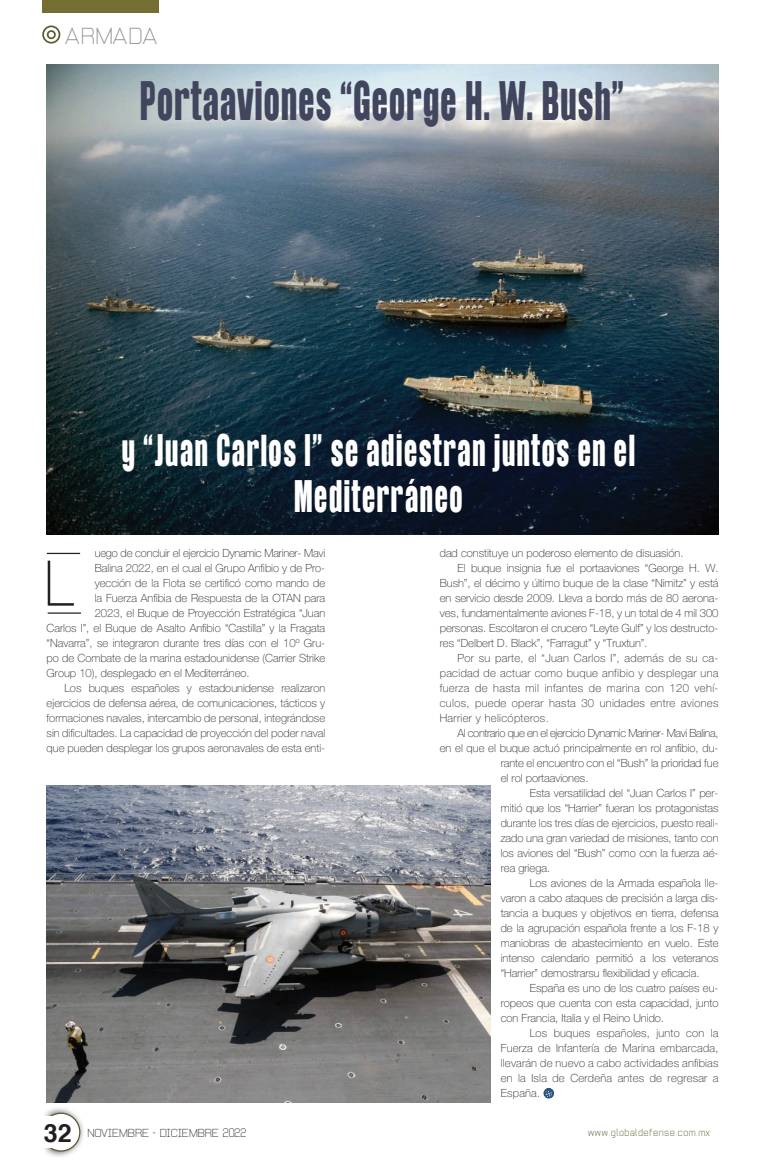
<style>
.page{position:relative;width:765px;height:1173px;background:#fff}
.page>*{position:absolute;margin:0;border:0;box-sizing:border-box;transform-origin:0 0}
.t1{font:62.5px "Andersans";color:#231f20}
.t2{font:48.75px "Balibold";letter-spacing:.04em;color:#41455d;scale:.66 1}
.t3{font:40px/46.2px "Balibold";letter-spacing:.06em;color:#fff;text-align:center;scale:.66 1}
.t4{font:700 25.12px "Helvetica";color:#231f20}
.t5{font:22.5px "Andersans";color:#8f9193}
.t6{font:11.25px "Helvetica Neue LT 35 Th";color:#231f20}
.t7{font:11.25px "Helvetica Neue LT 35 Th";letter-spacing:.03em;color:#231f20}
.t8{font:11.25px "Helvetica Neue LT 35 Th";letter-spacing:.02em;color:#231f20}
.t9{font:11.25px "Helvetica Neue LT 35 Th";letter-spacing:-.03em;color:#231f20}
.t10{font:11.25px "Helvetica Neue LT 35 Th";letter-spacing:-.02em;color:#231f20}
.t11{font:11.25px "Andersans";letter-spacing:-.02em;color:#231f20}
.t12{font:10px "Andersans";letter-spacing:.03em;color:#5b5a2f}
</style>
<div class="page">
<div style="left:42px;top:1105px;width:43px;height:52px;background:#231f20;opacity:.75"></div>
<svg style="left:50px;top:1111px;width:31px;height:40px"></svg>
<div style="left:42px;top:25px;width:18px;height:19px;border:2px solid #5b5a2f;border-radius:50%"></div>
<div style="left:47px;top:30px;width:9px;height:9px;border:2px solid #5b5a2f;border-radius:50%"></div>
<div style="left:38px;top:1116px;width:31px;height:31px;background:#fff"></div>
<div style="left:42px;top:0;width:117px;height:13px;background:#746e33"></div>
<img style="left:47px;top:64px;width:671px;height:470px">
<hr style="left:47px;top:552px;width:33px;height:2px;background:#231f20">
<hr style="left:48px;top:612px;width:33px;height:1px;background:#231f20">
<svg style="left:543px;top:1088px;width:11px;height:10px"></svg>
<img style="left:47px;top:785px;width:443px;height:316px">
<h3 class="t5" style="left:66px;top:27px;width:94px">ARMADA</h3>
<h2 class="t2" style="left:140px;top:71px;width:734px">Portaaviones “George H. W. Bush”</h2>
<h3 class="t3" style="left:122px;top:426px;width:779px">y “Juan Carlos I” se adiestran juntos en el<br>Mediterráneo</h3>
<p class="t10" style="left:95px;top:546px;width:232px">uego de concluir el ejercicio Dynamic Mariner- Mavi</p>
<p class="t6" style="left:95px;top:561px;width:232px">Balina 2022, en el cual el Grupo Anfibio y de Pro-</p>
<p class="t6" style="left:95px;top:576px;width:232px">yección de la Flota se certificó como mando de</p>
<p class="t6" style="left:95px;top:591px;width:232px">la Fuerza Anfibia de Respuesta de la OTAN para</p>
<p class="t6" style="left:95px;top:606px;width:232px">2023, el Buque de Proyección Estratégica “Juan</p>
<p class="t6" style="left:47px;top:621px;width:280px">Carlos I”, el Buque de Asalto Anfibio “Castilla” y la Fragata</p>
<p class="t6" style="left:47px;top:636px;width:280px">“Navarra”, se integraron durante tres días con el 10º Gru-</p>
<p class="t6" style="left:47px;top:651px;width:280px">po de Combate de la marina estadounidense (Carrier Strike</p>
<p class="t6" style="left:47px;top:666px;width:205px">Group 10), desplegado en el Mediterráneo.</p>
<p class="t6" style="left:64px;top:681px;width:262px">Los buques españoles y estadounidense realizaron</p>
<p class="t6" style="left:47px;top:696px;width:280px">ejercicios de defensa aérea, de comunicaciones, tácticos y</p>
<p class="t6" style="left:47px;top:711px;width:280px">formaciones navales, intercambio de personal, integrándose</p>
<p class="t6" style="left:47px;top:726px;width:280px">sin dificultades. La capacidad de proyección del poder naval</p>
<p class="t6" style="left:47px;top:741px;width:280px">que pueden desplegar los grupos aeronavales de esta enti-</p>
<h1 class="t1" style="left:44px;top:558px;width:36px">L</h1>
<p class="t6" style="left:440px;top:546px;width:245px">dad constituye un poderoso elemento de disuasión.</p>
<p class="t6" style="left:457px;top:561px;width:262px">El buque insignia fue el portaaviones “George H. W.</p>
<p class="t6" style="left:440px;top:576px;width:280px">Bush”, el décimo y último buque de la clase “Nimitz” y está</p>
<p class="t6" style="left:440px;top:591px;width:280px">en servicio desde 2009. Lleva a bordo más de 80 aerona-</p>
<p class="t6" style="left:440px;top:606px;width:280px">ves, fundamentalmente aviones F-18, y un total de 4 mil 300</p>
<p class="t6" style="left:440px;top:621px;width:280px">personas. Escoltaron el crucero “Leyte Gulf” y los destructo-</p>
<p class="t6" style="left:440px;top:636px;width:209px">res “Delbert D. Black”, “Farragut” y “Truxtun”.</p>
<p class="t7" style="left:457px;top:651px;width:262px">Por su parte, el “Juan Carlos I”, además de su ca-</p>
<p class="t7" style="left:440px;top:666px;width:280px">pacidad de actuar como buque anfibio y desplegar una</p>
<p class="t7" style="left:440px;top:681px;width:280px">fuerza de hasta mil infantes de marina con 120 vehí-</p>
<p class="t7" style="left:440px;top:696px;width:280px">culos, puede operar hasta 30 unidades entre aviones</p>
<p class="t7" style="left:440px;top:711px;width:111px">Harrier y helicópteros.</p>
<p class="t9" style="left:457px;top:726px;width:262px">Al contrario que en el ejercicio Dynamic Mariner- Mavi Balina,</p>
<p class="t6" style="left:440px;top:741px;width:280px">en el que el buque actuó principalmente en rol anfibio, du-</p>
<p class="t6" style="left:501px;top:756px;width:219px">rante el encuentro con el “Bush” la prioridad fue</p>
<p class="t6" style="left:501px;top:771px;width:89px">el rol portaaviones.</p>
<p class="t6" style="left:530px;top:786px;width:190px">Esta versatilidad del “Juan Carlos I” per-</p>
<p class="t6" style="left:501px;top:801px;width:219px">mitió que los “Harrier” fueran los protagonistas</p>
<p class="t6" style="left:501px;top:816px;width:219px">durante los tres días de ejercicios, puesto reali-</p>
<p class="t6" style="left:501px;top:831px;width:219px">zado una gran variedad de misiones, tanto con</p>
<p class="t6" style="left:501px;top:846px;width:219px">los aviones del “Bush” como con la fuerza aé-</p>
<p class="t6" style="left:501px;top:861px;width:51px">rea griega.</p>
<p class="t6" style="left:530px;top:876px;width:190px">Los aviones de la Armada española lle-</p>
<p class="t6" style="left:501px;top:891px;width:219px">varon a cabo ataques de precisión a larga dis-</p>
<p class="t6" style="left:501px;top:906px;width:219px">tancia a buques y objetivos en tierra, defensa</p>
<p class="t6" style="left:501px;top:921px;width:219px">de la agrupación española frente a los F-18 y</p>
<p class="t6" style="left:501px;top:936px;width:219px">maniobras de abastecimiento en vuelo. Este</p>
<p class="t6" style="left:501px;top:951px;width:219px">intenso calendario permitió a los veteranos</p>
<p class="t6" style="left:501px;top:966px;width:200px">“Harrier” demostrarsu flexibilidad y eficacia.</p>
<p class="t6" style="left:530px;top:981px;width:190px">España es uno de los cuatro países eu-</p>
<p class="t6" style="left:501px;top:996px;width:219px">ropeos que cuenta con esta capacidad, junto</p>
<p class="t6" style="left:501px;top:1011px;width:165px">con Francia, Italia y el Reino Unido.</p>
<p class="t8" style="left:530px;top:1026px;width:190px">Los buques españoles, junto con la</p>
<p class="t8" style="left:501px;top:1041px;width:219px">Fuerza de Infantería de Marina embarcada,</p>
<p class="t8" style="left:501px;top:1056px;width:219px">llevarán de nuevo a cabo actividades anfibias</p>
<p class="t8" style="left:501px;top:1071px;width:219px">en la Isla de Cerdeña antes de regresar a</p>
<p class="t6" style="left:501px;top:1086px;width:41px">España.</p>
<h3 class="t4" style="left:44px;top:1112px;width:29px">32</h3>
<p class="t12" style="left:588px;top:1128px;width:124px">www.globaldefense.com.mx</p>
<p class="t11" style="left:87px;top:1127px;width:161px">NOVIEMBRE - DICIEMBRE 2022</p>
</div>
